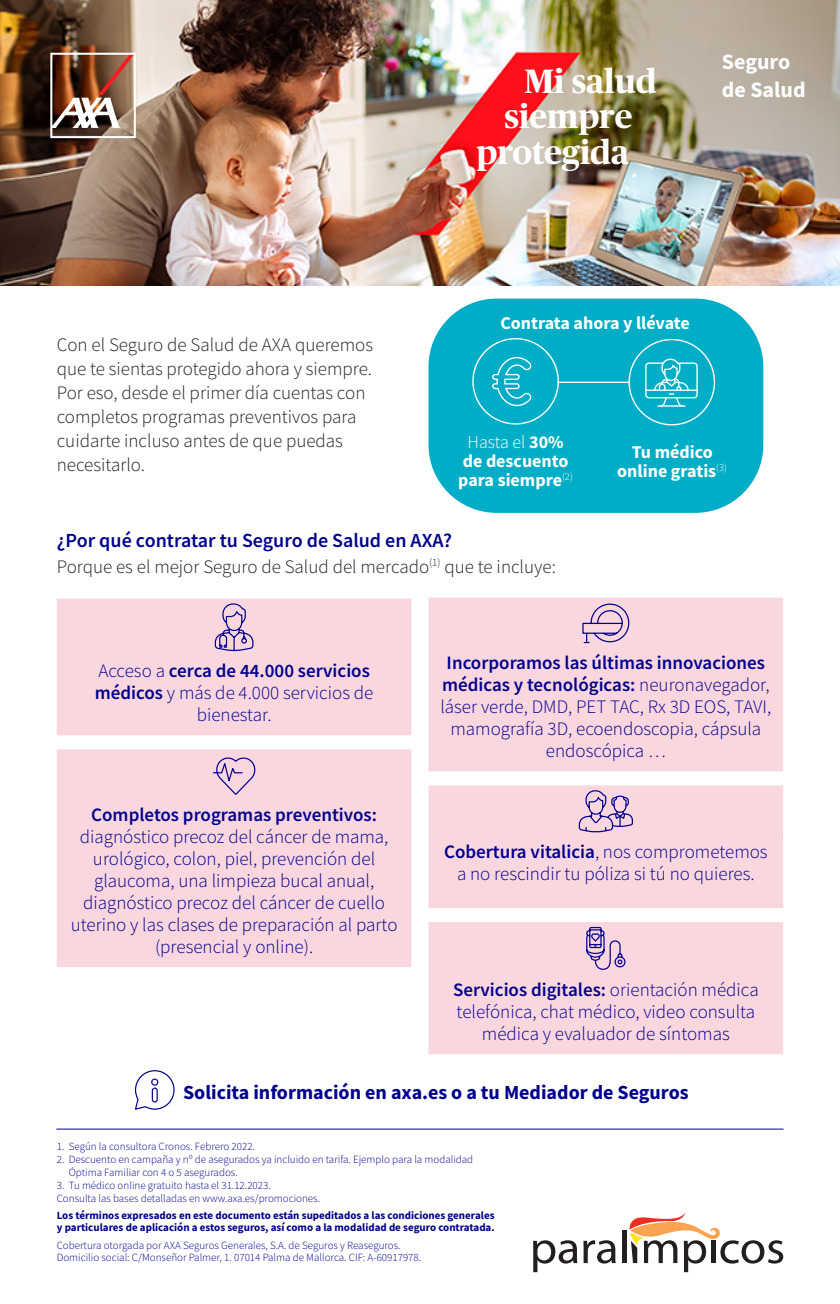
<style>
.page{position:relative;width:840px;height:1304px;background:#fff}
.page>*{position:absolute;margin:0;border:0;box-sizing:border-box;transform-origin:0 0}
.t1{font:700 33.8px "Publico Headline";color:#fff}
.t2{font:700 22px/28px "Source Sans Pro";color:#fff}
.t3{font:700 20px "Source Sans Pro";color:#00008f}
.t4{font:600 20px "Source Sans Pro";color:#00008f}
.t5{font:300 19px/22px "Source Sans Pro";color:#00008f;text-align:center}
.t6{font:300 19px/24px "Source Sans Pro";color:#231f20}
.t7{font:600 19px "Source Sans Pro";color:#00008f}
.t8{font:700 18px/19.2px "Source Sans Pro";color:#fff;text-align:center}
.t9{font:300 11px/13px "Source Sans Pro";color:#00008f}
.t10{font:700 11px/12px "Source Sans Pro";color:#00008f}
.s1{font-weight:300}
.s2{font-weight:600}
</style>
<div class="page">
<img style="left:0;top:0;width:838px;height:286px">
<img style="left:50px;top:53px;width:86px;height:85px">
<svg style="left:134px;top:1070px;width:41px;height:40px"></svg>
<hr style="left:57px;top:1129px;width:725px;height:1px;background:#00008f">
<div style="left:57px;top:599px;width:354px;height:136px;background:#fad6de"></div>
<svg style="left:214px;top:603px;width:40px;height:49px;background:#cbadcf"></svg>
<div style="left:57px;top:749px;width:354px;height:218px;background:#fad6de"></div>
<svg style="left:212px;top:755px;width:44px;height:41px;background:#dcbcd4"></svg>
<div style="left:428px;top:598px;width:354px;height:173px;background:#fad6de"></div>
<svg style="left:581px;top:603px;width:48px;height:41px;background:#d0b2d0"></svg>
<div style="left:428px;top:785px;width:354px;height:123px;background:#fad6de"></div>
<div style="left:428px;top:922px;width:354px;height:132px;background:#fad6de"></div>
<svg style="left:585px;top:926px;width:40px;height:44px;background:#c1a5cc"></svg>
<svg style="left:533px;top:1240px;width:44px;height:32px"></svg>
<svg style="left:583px;top:1240px;width:32px;height:24px"></svg>
<div style="left:621px;top:1230px;width:5px;height:33px;background:#231f20"></div>
<svg style="left:629px;top:1213px;width:153px;height:59px"></svg>
<div style="left:710px;top:1241px;width:5px;height:22px;background:#231f20"></div>
<div style="left:428px;top:299px;width:334px;height:214px;background:#00adc6;border-radius:68px"></div>
<hr style="left:645px;top:390px;width:51px;height:1px;background:#fff">
<svg style="left:653px;top:358px;width:36px;height:49px"></svg>
<div style="left:644px;top:362px;width:53px;height:36px;border:1px solid #fff;border-radius:3px"></div>
<svg style="left:492px;top:356px;width:40px;height:51px"></svg>
<hr style="left:557px;top:382px;width:71px;height:1px;background:#fff">
<p class="t6" style="left:57px;top:333px;width:317px">Con el Seguro de Salud de AXA queremos que te sientas protegido ahora y siempre.<br>Por eso, desde el primer día cuentas con completos programas preventivos para cuidarte incluso antes de que puedas necesitarlo.</p>
<h1 class="t1" style="left:524px;top:57px;width:133px">Mi salud</h1>
<h1 class="t1" style="left:504px;top:92px;width:129px">siempre</h1>
<h1 class="t1" style="left:476px;top:128px;width:154px">protegida</h1>
<p class="t2" style="left:721px;top:48px;width:85px">Seguro de Salud</p>
<p class="t8" style="left:500px;top:313px;width:191px">Contrata ahora y llévate</p>
<p class="t8" style="left:458px;top:432px;width:116px"><span class="s1">Hasta el</span> 30% de descuento para siempre<sup>(2)</sup></p>
<p class="t8" style="left:617px;top:442px;width:111px">Tu médico online gratis<sup>(3)</sup></p>
<p class="t4" style="left:57px;top:527px;width:396px">¿Por qué contratar tu Seguro de Salud en AXA?</p>
<p class="t6" style="left:57px;top:554px;width:500px">Porque es el mejor Seguro de Salud del mercado<sup>(1)</sup> que te incluye:</p>
<p class="t5" style="left:95px;top:660px;width:280px">Acceso a <span class="s2">cerca de 44.000 servicios médicos</span> y más de 4.000 servicios de bienestar.</p>
<p class="t7" style="left:91px;top:802px;width:287px">Completos programas preventivos:</p>
<p class="t5" style="left:71px;top:825px;width:328px">diagnóstico precoz del cáncer de mama, urológico, colon, piel, prevención del glaucoma, una limpieza bucal anual, diagnóstico precoz del cáncer de cuello uterino y las clases de preparación al parto (presencial y online).</p>
<p class="t5" style="left:440px;top:652px;width:332px"><span class="s2">Incorporamos las últimas innovaciones médicas y tecnológicas:</span> neuronavegador, láser verde, DMD, PET TAC, Rx 3D EOS, TAVI, mamografía 3D, ecoendoscopia, cápsula endoscópica …</p>
<p class="t5" style="left:444px;top:841px;width:325px"><span class="s2">Cobertura vitalicia</span>, nos comprometemos a no rescindir tu póliza si tú no quieres.</p>
<p class="t5" style="left:453px;top:978px;width:307px"><span class="s2">Servicios digitales:</span> orientación médica telefónica, chat médico, video consulta médica y evaluador de síntomas</p>
<p class="t3" style="left:183px;top:1079px;width:506px">Solicita información en axa.es o a tu Mediador de Seguros</p>
<p class="t9" style="left:57px;top:1140px;width:200px">1. Según la consultora Cronos. Febrero 2022.</p>
<p class="t9" style="left:69px;top:1153px;width:406px;text-indent:-12px">2. Descuento en campaña y nº de asegurados ya incluido en tarifa. Ejemplo para la modalidad<br>Óptima Familiar con 4 o 5 asegurados.</p>
<p class="t9" style="left:57px;top:1179px;width:265px">3. Tu médico online gratuito hasta el 31.12.2023.<br>Consulta las bases detalladas en www.axa.es/promociones.</p>
<p class="t10" style="left:57px;top:1210px;width:439px">Los términos expresados en este documento están supeditados a las condiciones generales y particulares de aplicación a estos seguros, así como a la modalidad de seguro contratada.</p>
<p class="t9" style="left:57px;top:1239px;width:366px;line-height:12px">Cobertura otorgada por AXA Seguros Generales, S.A. de Seguros y Reaseguros.<br>Domicilio social: C/Monseñor Palmer, 1. 07014 Palma de Mallorca. CIF: A-60917978.</p>
</div>
